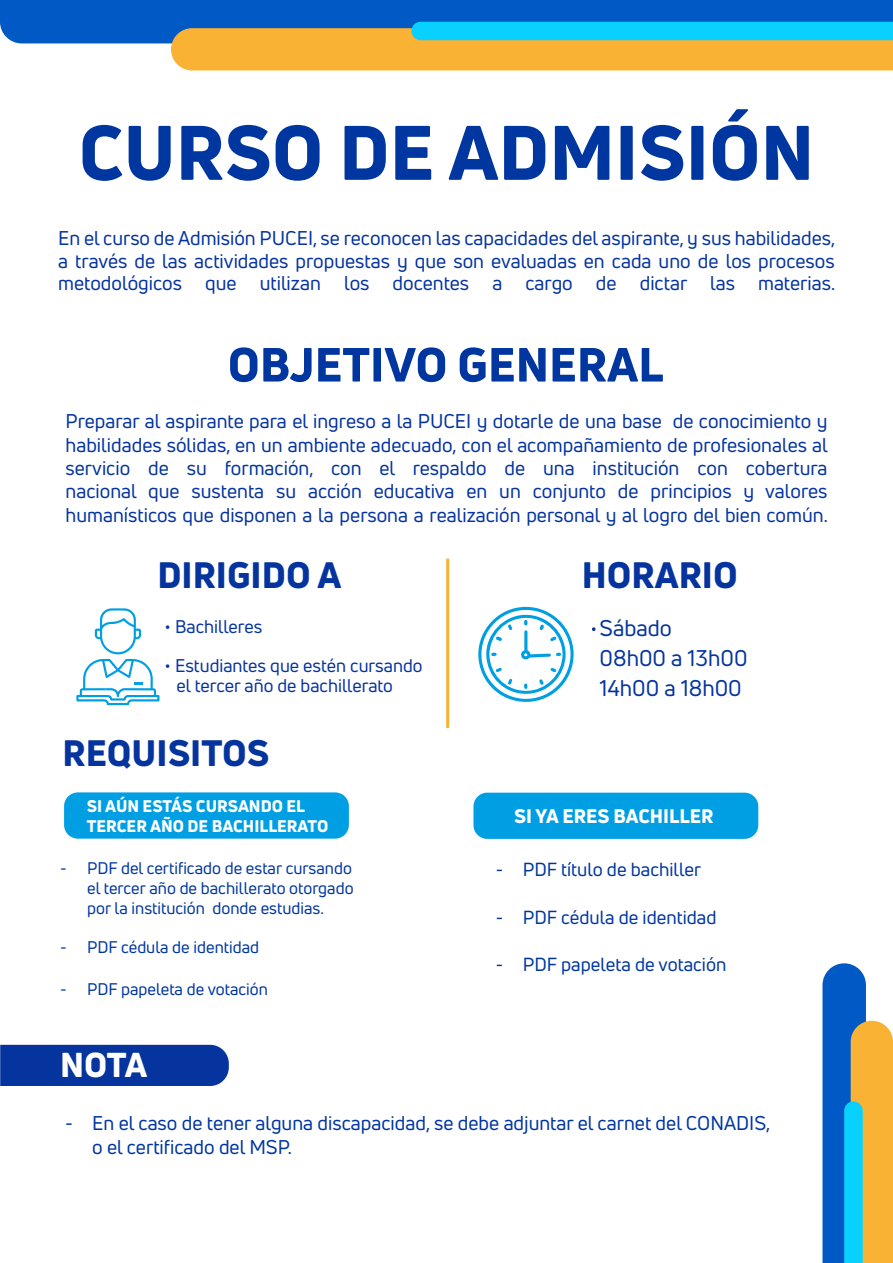
<style>
.page{position:relative;width:893px;height:1263px;background:#fff}
.page>*{position:absolute;margin:0;border:0;box-sizing:border-box;transform-origin:0 0}
.t1{font:800 75.45px "Uni Neue";color:#0036a0}
.t2{font:800 36px "Uni Neue";color:#06349e}
.t3{font:800 33.75px "Uni Neue";color:#fff}
.t4{font:22.2px/29.7px "Uni Neue";color:#06349e}
.t5{font:19.5px/23.4px "Uni Neue";color:#06349e;text-align:justify}
.t6{font:19.5px/23.4px "Uni Neue";color:#0036a0}
.t7{font:800 19.2px "Uni Neue";color:#fff}
.t8{font:18.6px "Uni Neue";color:#0036a0}
.t9{font:18px/19.5px "Uni Neue";color:#06349e}
.t10{font:16.5px/19.8px "Uni Neue";color:#0036a0;text-align:justify}
.t11{font:800 16.5px/19.8px "Uni Neue";color:#fff}
</style>
<div class="page">
<svg style="left:230px;top:347px;width:27px;height:35px"></svg>
<svg style="left:263px;top:348px;width:49px;height:34px"></svg>
<svg style="left:318px;top:348px;width:51px;height:34px"></svg>
<div style="left:373px;top:348px;width:8px;height:34px;background:#0036a0"></div>
<svg style="left:384px;top:347px;width:61px;height:35px"></svg>
<svg style="left:460px;top:347px;width:86px;height:35px"></svg>
<svg style="left:553px;top:348px;width:110px;height:34px"></svg>
<svg style="left:0;top:0;width:893px;height:70px;background:#749998"></svg>
<svg style="left:76px;top:608px;width:83px;height:97px"></svg>
<div style="left:64px;top:792px;width:285px;height:47px;background:#009fe3;border-radius:14px"></div>
<div style="left:473px;top:793px;width:285px;height:46px;background:#009fe3;border-radius:14px"></div>
<div style="left:0;top:1045px;width:229px;height:41px;background:#06349e"></div>
<svg style="left:822px;top:963px;width:71px;height:300px;background:#789b9a"></svg>
<hr style="left:446px;top:559px;width:3px;height:169px;background:#f9b233">
<svg style="left:478px;top:607px;width:96px;height:95px"></svg>
<svg style="left:592px;top:627px;width:4px;height:4px"></svg>
<h1 class="t1" style="left:79px;top:102px;width:737px">CURSO DE ADMISIÓN</h1>
<p class="t5" style="left:58px;top:227px;width:778px;line-height:22.5px">En el curso de Admisión PUCEI, se reconocen las capacidades del aspirante, y sus habilidades, a través de las actividades propuestas y que son evaluadas en cada uno de los procesos metodológicos que utilizan los docentes a cargo de dictar las materias.</p>
<p class="t5" style="left:66px;top:409px;width:764px">Preparar al aspirante para el ingreso a la PUCEI y dotarle de una base de conocimiento y habilidades sólidas, en un ambiente adecuado, con el acompañamiento de profesionales al servicio de su formación, con el respaldo de una institución con cobertura nacional que sustenta su acción educativa en un conjunto de principios y valores humanísticos que disponen a la persona a realización personal y al logro del bien común.</p>
<h2 class="t2" style="left:157px;top:551px;width:185px">DIRIGIDO A</h2>
<h2 class="t2" style="left:582px;top:551px;width:157px">HORARIO</h2>
<p class="t9" style="left:164px;top:617px;width:99px">• Bachilleres</p>
<p class="t9" style="left:177px;top:656px;width:247px;text-indent:-12px">• Estudiantes que estén cursando el tercer año de bachillerato</p>
<p class="t4" style="left:599px;top:613px;width:150px">Sábado<br>08h00 a 13h00<br>14h00 a 18h00</p>
<h2 class="t2" style="left:63px;top:729px;width:208px">REQUISITOS</h2>
<p class="t11" style="left:87px;top:796px;width:243px">SI AÚN ESTÁS CURSANDO EL<br>TERCER AÑO DE BACHILLERATO</p>
<p class="t10" style="left:87px;top:858px;width:268px;text-indent:-27px">- PDF del certificado de estar cursando el tercer año de bachillerato otorgado por la institución donde estudias.</p>
<p class="t10" style="left:60px;top:937px;width:200px">- PDF cédula de identidad</p>
<p class="t10" style="left:60px;top:979px;width:209px">- PDF papeleta de votación</p>
<h3 class="t3" style="left:60px;top:1042px;width:89px">NOTA</h3>
<p class="t7" style="left:514px;top:803px;width:201px">SI YA ERES BACHILLER</p>
<p class="t8" style="left:496px;top:858px;width:207px">- PDF título de bachiller</p>
<p class="t8" style="left:496px;top:906px;width:222px">- PDF cédula de identidad</p>
<p class="t8" style="left:496px;top:953px;width:232px">- PDF papeleta de votación</p>
<p class="t6" style="left:92px;top:1111px;width:680px;text-indent:-27px">- En el caso de tener alguna discapacidad, se debe adjuntar el carnet del CONADIS, o el certificado del MSP.</p>
</div>
